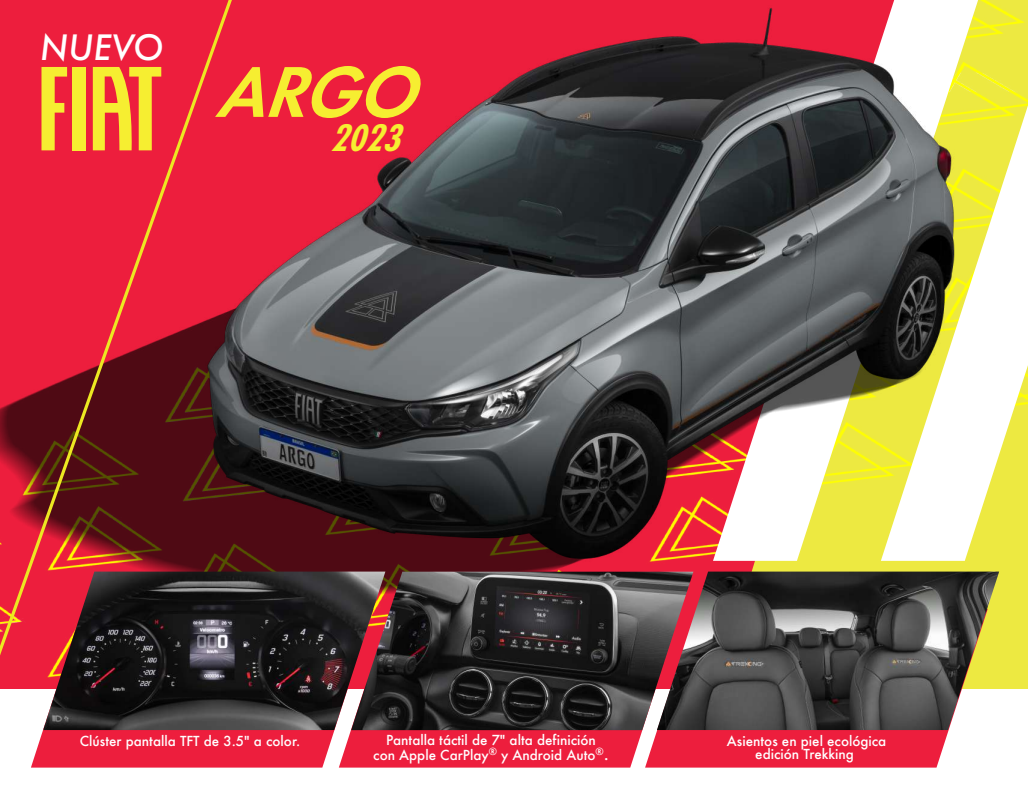
<style>
.page{position:relative;width:1028px;height:798px;background:#fff}
.page>*{position:absolute;margin:0;border:0;box-sizing:border-box;transform-origin:0 0}
.t1{font:italic 700 40px "Futura PT Cond";color:#f6ee31}
.t2{font:italic 500 33.88px "Futura";color:#fff}
.t3{font:500 13.38px/15.8px "Futura";color:#fff;text-align:center}
.s1{font-size:16.5px}
</style>
<div class="page">
<img style="left:234px;top:0;width:794px;height:689px">
<div style="left:31px;top:729px;width:304px;height:38px;background:#ed1e3d"></div>
<svg style="left:339px;top:729px;width:304px;height:38px;background:#e72744"></svg>
<svg style="left:645px;top:729px;width:304px;height:38px;background:#e92844"></svg>
<img style="left:234px;top:571px;width:117px;height:158px">
<img style="left:351px;top:571px;width:306px;height:158px">
<img style="left:657px;top:571px;width:342px;height:158px">
<svg style="left:0;top:0;width:234px;height:733px;background:#a32331"></svg>
<div style="left:72px;top:67px;width:14px;height:83px;background:#f6ee31"></div>
<svg style="left:41px;top:67px;width:26px;height:83px;background:#f29c35"></svg>
<svg style="left:93px;top:67px;width:68px;height:83px;background:#f29c35"></svg>
<svg style="left:215px;top:66px;width:209px;height:52px;background:#f07537"></svg>
<h2 class="t2" style="left:40px;top:25px;width:124px">NUEVO</h2>
<h1 class="t1" style="left:331px;top:114px;width:79px">2023</h1>
<p class="t3" style="left:80px;top:732px;width:222px">Clúster pantalla TFT de 3.5" a color.</p>
<p class="t3" style="left:373px;top:731px;width:237px">Pantalla táctil de 7" alta definición<br>con Apple CarPlay<sup>®</sup> y Android Auto<sup>®</sup><span class="s1">.</span></p>
<p class="t3" style="left:727px;top:733px;width:161px;line-height:13.4px">Asientos en piel ecológica edición Trekking</p>
</div>
